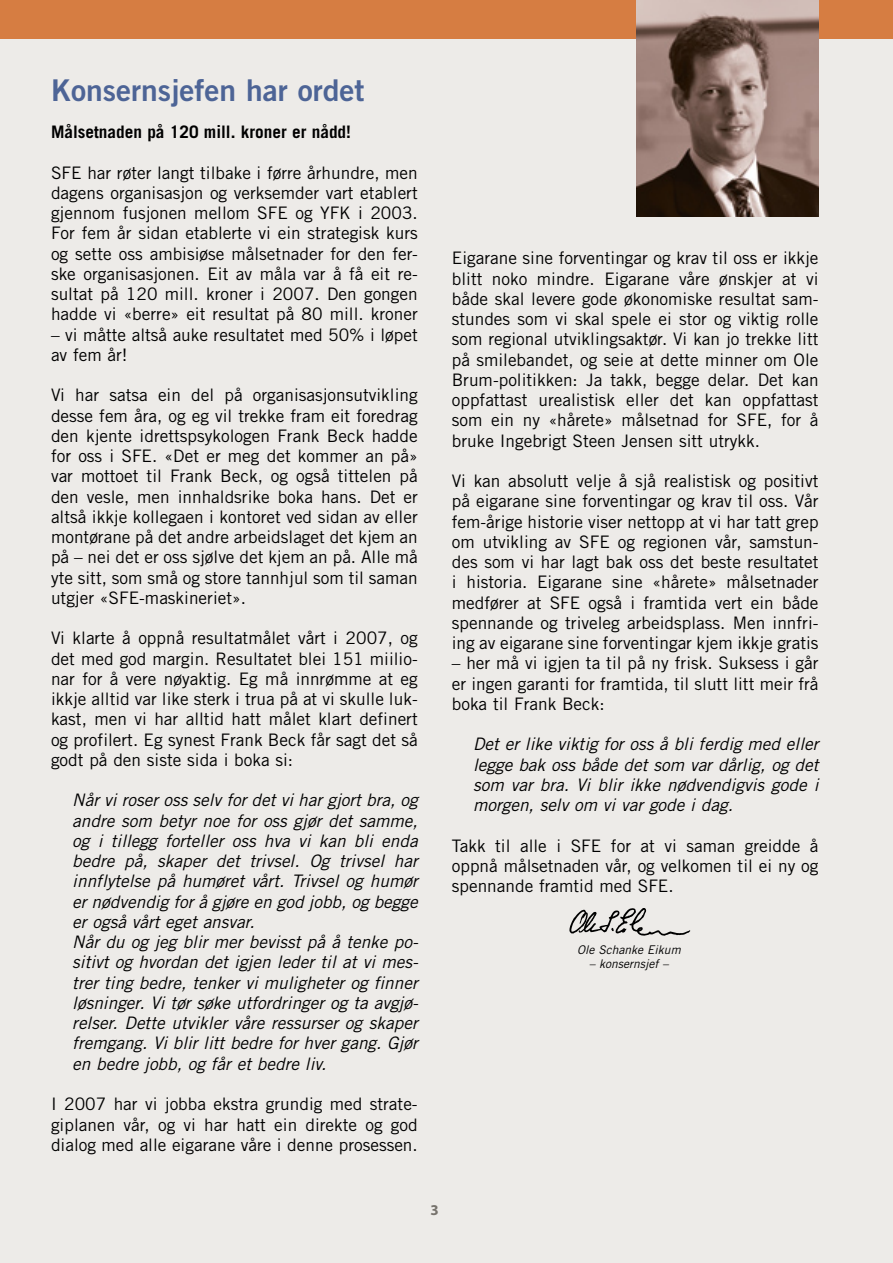
<style>
.page{position:relative;width:893px;height:1263px;background:#edebe8}
.page>*{position:absolute;margin:0;border:0;box-sizing:border-box;transform-origin:0 0}
.t1{font:30px "Trade Gothic Bold Two";color:#4d6496}
.t2{font:17.25px/20.2px "Trade Gothic";color:#000;text-align:justify}
.t3{font:italic 17.25px/20.2px "Trade Gothic";color:#000}
.t4{font:700 17.25px "Trade Gothic";color:#000}
.t5{font:700 15px "Myriad";color:#77736d}
.t6{font:italic 12px "Trade Gothic";color:#000}
</style>
<div class="page">
<svg style="left:569px;top:908px;width:121px;height:28px"></svg>
<div style="left:0;top:0;width:893px;height:38px;background:#d67d42"></div>
<img style="left:636px;top:0;width:182px;height:217px">
<h1 class="t1" style="left:51px;top:72px;width:315px">Konsernsjefen har ordet</h1>
<p class="t4" style="left:51px;top:121px;width:302px">Målsetnaden på 120 mill. kroner er nådd!</p>
<p class="t2" style="left:51px;top:162px;width:368px">SFE har røter langt tilbake i førre århundre, men dagens organisasjon og verksemder vart etablert gjennom fusjonen mellom SFE og YFK i 2003.<br>For fem år sidan etablerte vi ein strategisk kurs og sette oss ambisiøse målsetnader for den fer&shy;ske organisasjonen. Eit av måla var å få eit re&shy;sultat på 120 mill. kroner i 2007. Den gongen hadde vi «berre» eit resultat på 80 mill. kroner</p>
<p class="t2" style="left:51px;top:324px;width:368px">– vi måtte altså auke resultatet med 50% i løpet av fem år!</p>
<p class="t2" style="left:51px;top:385px;width:368px">Vi har satsa ein del på organisasjonsutvikling desse fem åra, og eg vil trekke fram eit foredrag den kjente idrettspsykologen Frank Beck hadde for oss i SFE. «Det er meg det kommer an på» var mottoet til Frank Beck, og også tittelen på den vesle, men innhaldsrike boka hans. Det er altså ikkje kollegaen i kontoret ved sidan av eller montørane på det andre arbeidslaget det kjem an på – nei det er oss sjølve det kjem an på. Alle må yte sitt, som små og store tannhjul som til saman utgjer «SFE-maskineriet».</p>
<p class="t2" style="left:51px;top:628px;width:368px">Vi klarte å oppnå resultatmålet vårt i 2007, og det med god margin. Resultatet blei 151 miilio&shy;nar for å vere nøyaktig. Eg må innrømme at eg ikkje alltid var like sterk i trua på at vi skulle luk&shy;kast, men vi har alltid hatt målet klart definert og profilert. Eg synest Frank Beck får sagt det så godt på den siste sida i boka si:</p>
<p class="t3" style="left:72px;top:790px;width:347px">Når vi roser oss selv for det vi har gjort bra, og andre som betyr noe for oss gjør det samme, og i tillegg forteller oss hva vi kan bli enda bedre på, skaper det trivsel. Og trivsel har innflytelse på humøret vårt. Trivsel og humør er nødvendig for å gjøre en god jobb, og begge er også vårt eget ansvar.<br>Når du og jeg blir mer bevisst på å tenke po&shy;sitivt og hvordan det igjen leder til at vi mes&shy;trer ting bedre, tenker vi muligheter og finner løsninger. Vi tør søke utfordringer og ta avgjø&shy;relser. Dette utvikler våre ressurser og skaper fremgang. Vi blir litt bedre for hver gang. Gjør en bedre jobb, og får et bedre liv.</p>
<p class="t2" style="left:51px;top:1094px;width:368px">I 2007 har vi jobba ekstra grundig med strate&shy;giplanen vår, og vi har hatt ein direkte og god dialog med alle eigarane våre i denne prosessen.</p>
<p class="t2" style="left:452px;top:248px;width:368px">Eigarane sine forventingar og krav til oss er ikkje blitt noko mindre. Eigarane våre ønskjer at vi både skal levere gode økonomiske resultat sam&shy;stundes som vi skal spele ei stor og viktig rolle som regional utviklingsaktør. Vi kan jo trekke litt på smilebandet, og seie at dette minner om Ole Brum-politikken: Ja takk, begge delar. Det kan oppfattast urealistisk eller det kan oppfattast som ein ny «hårete» målsetnad for SFE, for å bruke Ingebrigt Steen Jensen sitt utrykk.</p>
<p class="t2" style="left:452px;top:471px;width:368px">Vi kan absolutt velje å sjå realistisk og positivt på eigarane sine forventingar og krav til oss. Vår fem-årige historie viser nettopp at vi har tatt grep om utvikling av SFE og regionen vår, samstun&shy;des som vi har lagt bak oss det beste resultatet i historia. Eigarane sine «hårete» målsetnader medfører at SFE også i framtida vert ein både spennande og triveleg arbeidsplass. Men innfri&shy;ing av eigarane sine forventingar kjem ikkje gratis</p>
<p class="t2" style="left:452px;top:653px;width:368px">– her må vi igjen ta til på ny frisk. Suksess i går er ingen garanti for framtida, til slutt litt meir frå boka til Frank Beck:</p>
<p class="t3" style="left:473px;top:734px;width:347px;text-align:justify">Det er like viktig for oss å bli ferdig med eller legge bak oss både det som var dårlig, og det som var bra. Vi blir ikke nødvendigvis gode i morgen, selv om vi var gode i dag.</p>
<p class="t2" style="left:452px;top:835px;width:368px">Takk til alle i SFE for at vi saman greidde å oppnå målsetnaden vår, og velkomen til ei ny og spennande framtid med SFE.</p>
<p class="t6" style="left:577px;top:942px;width:105px">Ole Schanke Eikum</p>
<p class="t6" style="left:589px;top:957px;width:81px">– konsernsjef –</p>
<p class="t5" style="left:431px;top:1202px;width:10px">3</p>
</div>
